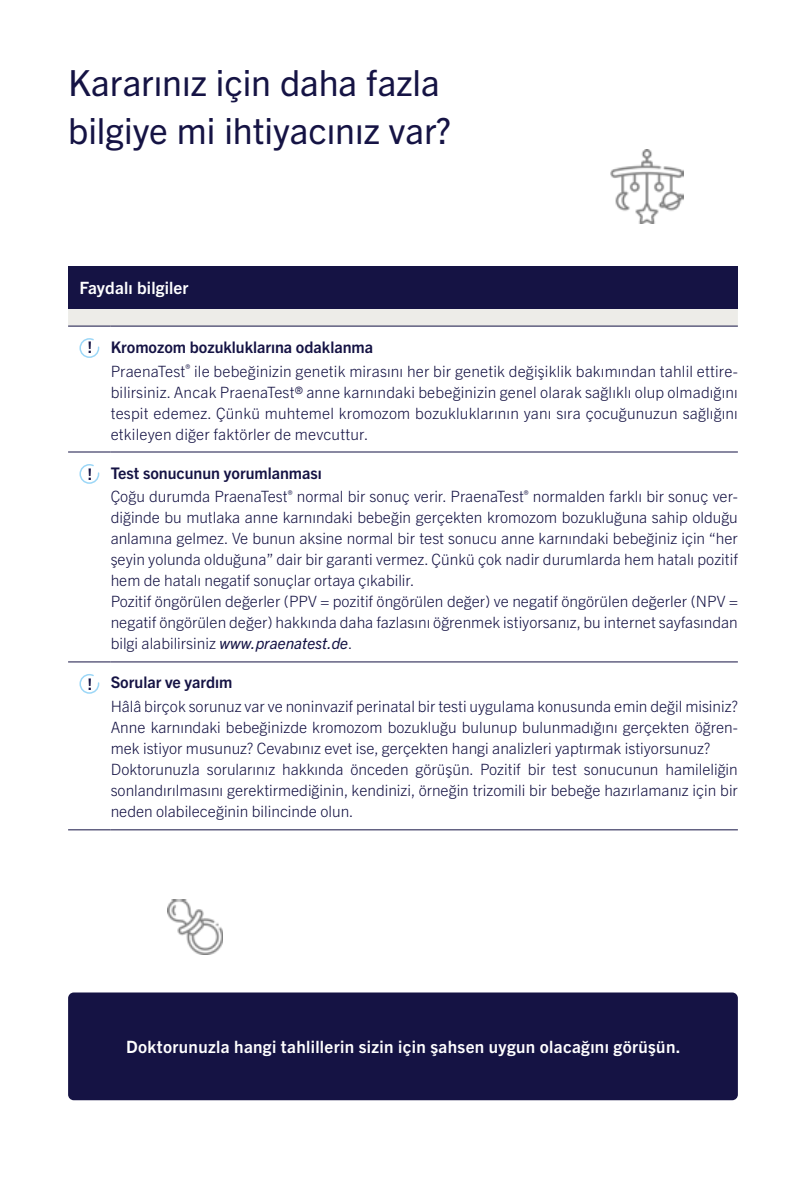
<style>
.page{position:relative;width:806px;height:1191px;background:#fff}
.page>*{position:absolute;margin:0;border:0;box-sizing:border-box;transform-origin:0 0}
.t1{font:36px/48px "Trade Gothic Next LT Pro";color:#151344}
.t2{font:700 17px "Trade Gothic Next LT Pro";letter-spacing:.02em;color:#fff}
.t3{font:700 16px "Trade Gothic Next LT Pro";color:#151344}
.t4{font:300 15.6px/21px "Trade Gothic Next LT Pro";color:#151344}
.s1{font-weight:400;font-style:italic}
</style>
<div class="page">
<hr style="left:805px;top:737px;width:1px;height:352px;background:#edece8">
<div style="left:68px;top:266px;width:669px;height:43px;background:#151344"></div>
<div style="left:68px;top:309px;width:669px;height:16px;background:#edece8"></div>
<hr style="left:68px;top:325px;width:43px;height:1px;background:#151344">
<hr style="left:111px;top:325px;width:626px;height:1px;background:#151344">
<hr style="left:68px;top:451px;width:43px;height:1px;background:#151344">
<hr style="left:111px;top:451px;width:626px;height:1px;background:#151344">
<hr style="left:68px;top:661px;width:43px;height:1px;background:#151344">
<hr style="left:111px;top:661px;width:626px;height:1px;background:#151344">
<hr style="left:68px;top:829px;width:43px;height:1px;background:#151344">
<hr style="left:111px;top:829px;width:626px;height:1px;background:#151344">
<svg style="left:79px;top:338px;width:21px;height:20px"></svg>
<svg style="left:79px;top:464px;width:21px;height:20px"></svg>
<svg style="left:79px;top:674px;width:21px;height:20px"></svg>
<img style="left:610px;top:149px;width:73px;height:74px">
<div style="left:68px;top:992px;width:669px;height:108px;background:#151344;border-radius:6px"></div>
<img style="left:167px;top:900px;width:55px;height:54px">
<hr style="left:805px;top:1089px;width:1px;height:102px;background:#151344">
<h1 class="t1" style="left:68px;top:56px;width:384px">Kararınız için daha fazla bilgiye mi ihtiyacınız var?</h1>
<p class="t2" style="left:79px;top:276px;width:111px">Faydalı bilgiler</p>
<p class="t3" style="left:88px;top:336px;width:6px">!</p>
<p class="t3" style="left:88px;top:462px;width:6px">!</p>
<p class="t3" style="left:88px;top:672px;width:6px">!</p>
<p class="t3" style="left:111px;top:336px;width:264px">Kromozom bozukluklarına odaklanma</p>
<p class="t4" style="left:111px;top:359px;width:628px;text-align:justify">PraenaTest<sup>®</sup> ile bebeğinizin genetik mirasını her bir genetik değişiklik bakımından tahlil ettire&shy;bilirsiniz. Ancak PraenaTest® anne karnındaki bebeğinizin genel olarak sağlıklı olup olmadığını tespit edemez. Çünkü muhtemel kromozom bozukluklarının yanı sıra çocuğunuzun sağlığını etkileyen diğer faktörler de mevcuttur.</p>
<p class="t3" style="left:111px;top:461px;width:212px">Test sonucunun yorumlanması</p>
<p class="t4" style="left:111px;top:485px;width:628px">Çoğu durumda PraenaTest<sup>®</sup> normal bir sonuç verir. PraenaTest<sup>®</sup> normalden farklı bir sonuç ver&shy;diğinde bu mutlaka anne karnındaki bebeğin gerçekten kromozom bozukluğuna sahip olduğu anlamına gelmez. Ve bunun aksine normal bir test sonucu anne karnındaki bebeğiniz için “her şeyin yolunda olduğuna” dair bir garanti vermez. Çünkü çok nadir durumlarda hem hatalı pozitif hem de hatalı negatif sonuçlar ortaya çıkabilir.<br>Pozitif öngörülen değerler (PPV = pozitif öngörülen değer) ve negatif öngörülen değerler (NPV = negatif öngörülen değer) hakkında daha fazlasını öğrenmek istiyorsanız, bu internet sayfasından bilgi alabilirsiniz <span class="s1">www.praenatest.de</span>.</p>
<p class="t3" style="left:111px;top:671px;width:123px">Sorular ve yardım</p>
<p class="t4" style="left:111px;top:695px;width:628px">Hâlâ birçok sorunuz var ve noninvazif perinatal bir testi uygulama konusunda emin değil misiniz?<br>Anne karnındaki bebeğinizde kromozom bozukluğu bulunup bulunmadığını gerçekten öğren&shy;mek istiyor musunuz? Cevabınız evet ise, gerçekten hangi analizleri yaptırmak istiyorsunuz?<br>Doktorunuzla sorularınız hakkında önceden görüşün. Pozitif bir test sonucunun hamileliğin sonlandırılmasını gerektirmediğinin, kendinizi, örneğin trizomili bir bebeğe hazırlamanız için bir neden olabileceğinin bilincinde olun.</p>
<p class="t2" style="left:126px;top:1035px;width:555px">Doktorunuzla hangi tahlillerin sizin için şahsen uygun olacağını görüşün.</p>
</div>
